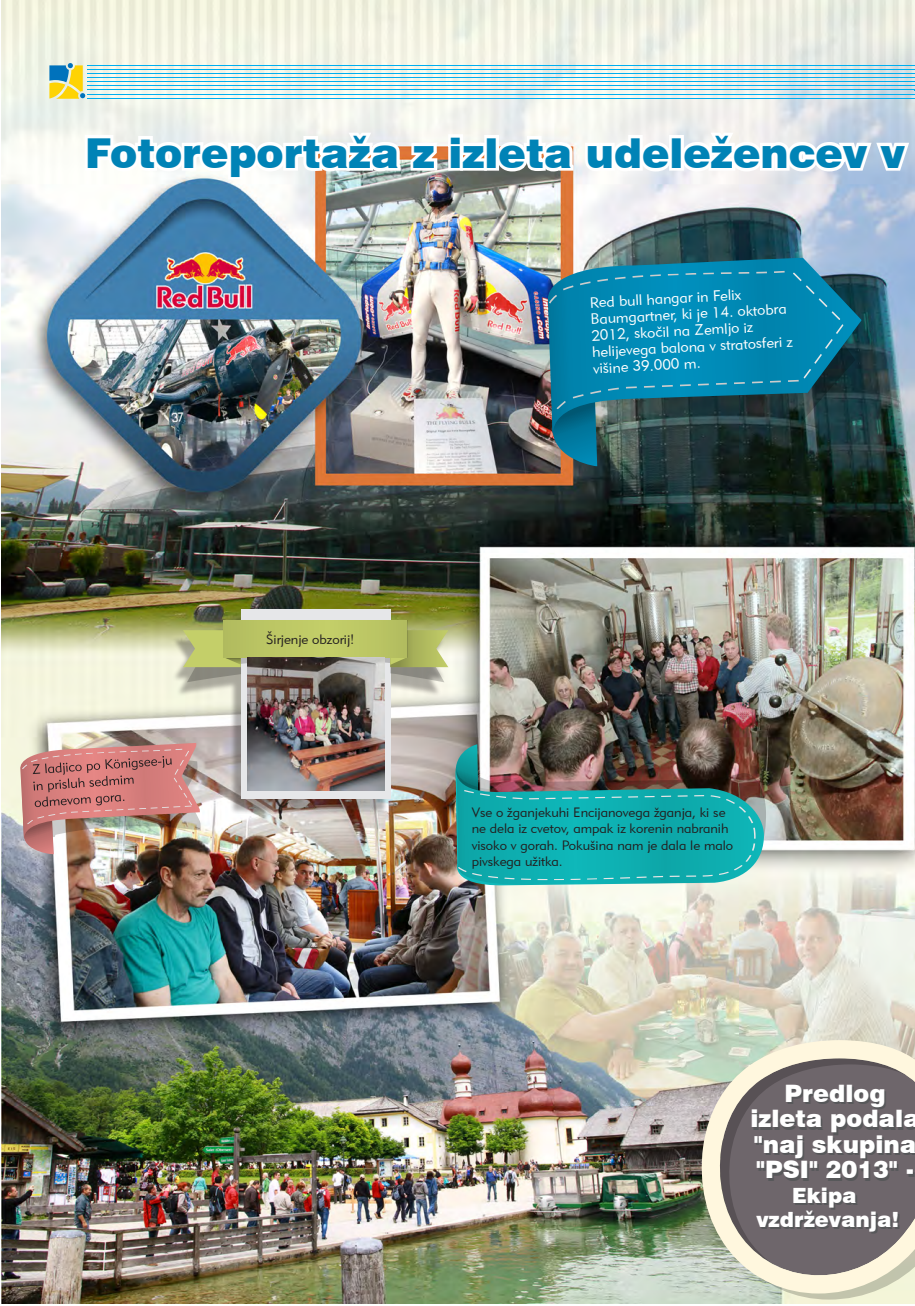
<style>
.page{position:relative;width:915px;height:1306px;background:#fff}
.page>*{position:absolute;margin:0;border:0;box-sizing:border-box;transform-origin:0 0}
.nadnaslov{font:900 41.25px "Swiss 721 BT";color:#0083b6}
.naslov{font:900 24px/25.5px "Swiss 721 BT";color:#fff}
.naslov-2{font:900 21px "Swiss 721 BT";color:#fff}
.Pod_sliko{font:15px/16.5px "Geometric 415 BT Lite A";color:#fff}
.Pod_sliko-2{font:13.5px/16.5px "Geometric 415 BT Lite A";color:#231f20}
</style>
<div class="page">
<svg style="left:914px;top:63px;width:1px;height:34px"></svg>
<img style="left:1px;top:0;width:913px;height:1303px">
<img style="left:448px;top:744px;width:318px;height:143px">
<svg style="left:710px;top:1293px;width:204px;height:6px"></svg>
<svg style="left:697px;top:1040px;width:217px;height:253px;background:#948f8b"></svg>
<div style="left:171px;top:615px;width:274px;height:199px;background:#231f20;opacity:.36"></div>
<div style="left:241px;top:609px;width:149px;height:190px;background:#e6e7e9"></div>
<div style="left:223px;top:620px;width:184px;height:37px;background:#bdc765"></div>
<svg style="left:183px;top:622px;width:265px;height:60px"></svg>
<img style="left:247px;top:657px;width:137px;height:133px">
<hr style="left:87px;top:98px;width:827px;height:1px;background:#00aeef">
<hr style="left:87px;top:94px;width:827px;height:1px;background:#00aeef">
<hr style="left:87px;top:89px;width:827px;height:1px;background:#00aeef">
<hr style="left:87px;top:85px;width:827px;height:1px;background:#00aeef">
<hr style="left:87px;top:81px;width:827px;height:1px;background:#00aeef">
<hr style="left:87px;top:77px;width:827px;height:1px;background:#00aeef">
<hr style="left:87px;top:73px;width:827px;height:1px;background:#00aeef">
<hr style="left:87px;top:69px;width:827px;height:1px;background:#00aeef">
<hr style="left:87px;top:65px;width:827px;height:1px;background:#00aeef">
<svg style="left:49px;top:61px;width:36px;height:38px"></svg>
<img style="left:542px;top:258px;width:319px;height:178px">
<svg style="left:543px;top:271px;width:300px;height:195px;background:#15708b"></svg>
<img style="left:17px;top:741px;width:185px;height:115px">
<svg style="left:82px;top:130px;width:494px;height:54px"></svg>
<svg style="left:582px;top:130px;width:333px;height:52px"></svg>
<p class="nadnaslov" style="left:85px;top:128px;width:820px">Fotoreportaža z izleta udeležencev v</p>
<p class="Pod_sliko-2" style="left:266px;top:630px;width:90px">Širjenje obzorij!</p>
<p class="Pod_sliko" style="left:589px;top:294px;width:202px;rotate:-3deg">Red bull hangar in Felix<br>Baumgartner, ki je 14. oktobra<br>2012, skočil na Zemljo iz helijevega balona v stratosferi z višine 39.000 m.</p>
<p class="Pod_sliko-2" style="left:471px;top:803px;width:263px">Vse o žganjekuhi Encijanovega žganja, ki se ne dela iz cvetov, ampak iz korenin nabranih visoko v gorah. Pokušina nam je dala le malo pivskega užitka.</p>
<p class="naslov" style="left:784px;top:1080px;width:103px">Predlog</p>
<p class="naslov" style="left:750px;top:1105px;width:171px">izleta podala "naj skupina "PSI" 2013" -</p>
<p class="naslov-2" style="left:792px;top:1182px;width:66px">Ekipa</p>
<p class="naslov-2" style="left:756px;top:1206px;width:145px">vzdrževanja!</p>
</div>
